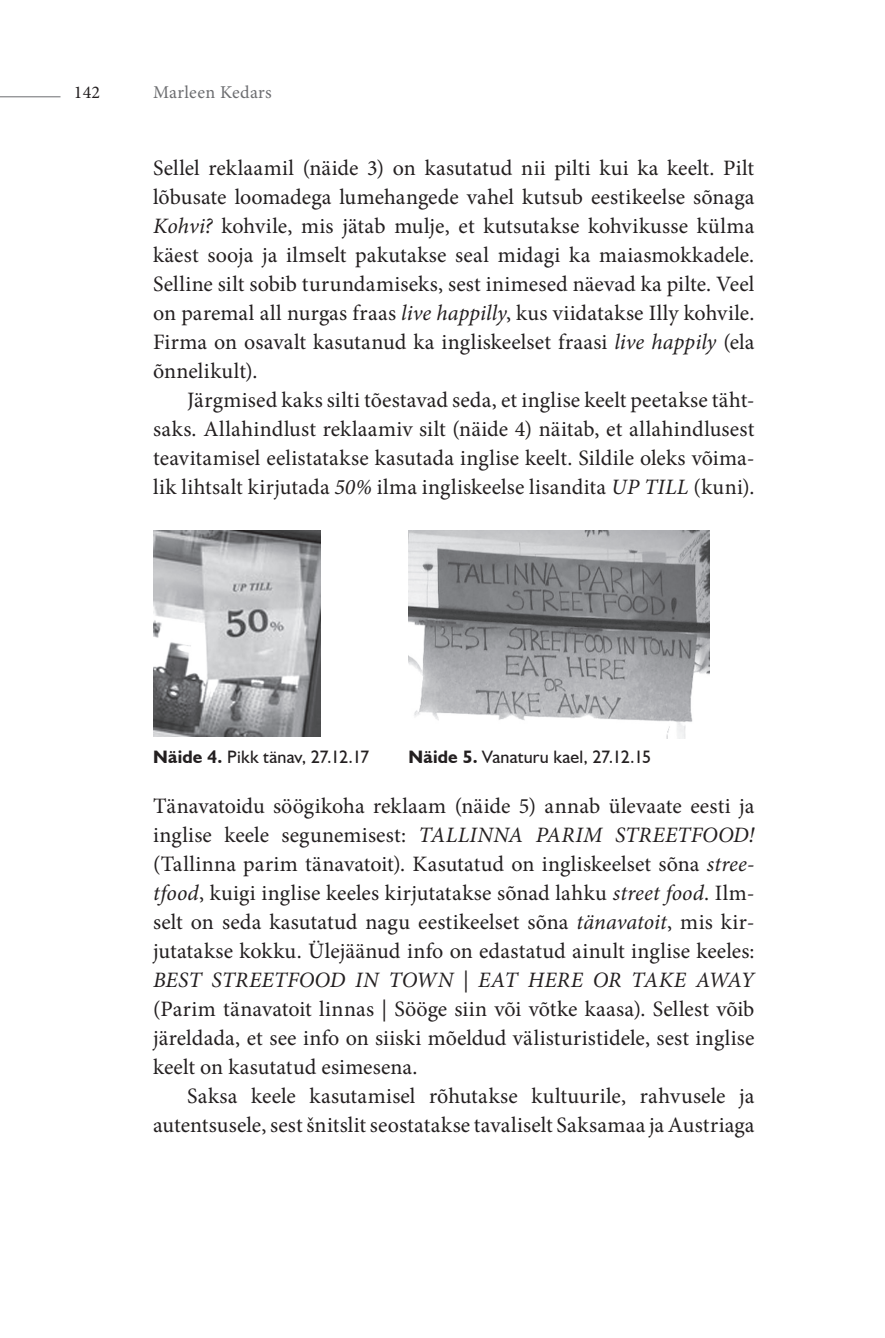
<style>
.page{position:relative;width:885px;height:1338px;background:#fff}
.page>*{position:absolute;margin:0;border:0;box-sizing:border-box;transform-origin:0 0}
.t1{font:22px/29px "Minion Pro";letter-spacing:.01em;color:#231f20;text-align:justify}
.t2{font:italic 22px "Minion Pro";color:#231f20}
.t3{font:18px "Humanist 521 BT";letter-spacing:.01em;color:#231f20}
.t4{font:18px "Minion Pro";letter-spacing:.015em;color:#6c6d70}
.t5{font:18px "Minion Pro";color:#231f20}
.s1{font-style:italic}
.s2{font-weight:700}
</style>
<div class="page">
<hr style="left:0;top:96px;width:60px;height:1px;background:#6c6d70">
<img style="left:153px;top:531px;width:167px;height:205px">
<img style="left:408px;top:531px;width:301px;height:207px">
<p class="t5" style="left:74px;top:80px;width:28px">142</p>
<p class="t4" style="left:153px;top:80px;width:120px">Marleen Kedars</p>
<p class="t1" style="left:153px;top:153px;width:602px">Sellel reklaamil (näide 3) on kasutatud nii pilti kui ka keelt. Pilt lõbusate loomadega lumehangede vahel kutsub eestikeelse sõnaga <span class="s1">Kohvi?</span> kohvile, mis jätab mulje, et kutsutakse kohvikusse külma käest sooja ja ilmselt pakutakse seal midagi ka maiasmokkadele.<br>Selline silt sobib turundamiseks, sest inimesed näevad ka pilte. Veel on paremal all nurgas fraas <span class="s1">live happilly</span>, kus viidatakse Illy kohvile.<br>Firma on osavalt kasutanud ka ingliskeelset fraasi <span class="s1">live happily</span> (ela õnnelikult).</p>
<p class="t1" style="left:153px;top:385px;width:602px;text-indent:34px">Järgmised kaks silti tõestavad seda, et inglise keelt peetakse täht&shy;saks. Allahindlust reklaamiv silt (näide 4) näitab, et allahindlusest teavitamisel eelistatakse kasutada inglise keelt. Sildile oleks võima&shy;lik lihtsalt kirjutada <span class="s1">50%</span> ilma ingliskeelse lisandita <span class="s1">UP TILL</span> (kuni).</p>
<p class="t3" style="left:153px;top:746px;width:217px"><span class="s2">Näide 4.</span> Pikk tänav, 27.12.17</p>
<p class="t3" style="left:408px;top:746px;width:244px"><span class="s2">Näide 5.</span> Vanaturu kael, 27.12.15</p>
<p class="t1" style="left:153px;top:792px;width:602px">Tänavatoidu söögikoha reklaam (näide 5) annab ülevaate eesti ja inglise keele segunemisest: <span class="s1">TALLINNA PARIM STREETFOOD! </span>(Tallinna parim tänavatoit). Kasutatud on ingliskeelset sõna <span class="s1">stree&shy;tfood</span>, kuigi inglise keeles kirjutatakse sõnad lahku <span class="s1">street food</span>. Ilm&shy;selt on seda kasutatud nagu eestikeelset sõna <span class="s1">tänavatoit</span>, mis kir&shy;jutatakse kokku. Ülejäänud info on edastatud ainult inglise keeles:</p>
<p class="t2" style="left:153px;top:965px;width:602px">BEST STREETFOOD IN TOWN | EAT HERE OR TAKE AWAY</p>
<p class="t1" style="left:153px;top:995px;width:602px">(Parim tänavatoit linnas | Sööge siin või võtke kaasa). Sellest võib järeldada, et see info on siiski mõeldud välisturistidele, sest inglise keelt on kasutatud esimesena.</p>
<p class="t1" style="left:153px;top:1082px;width:602px;text-align:right">Saksa keele kasutamisel rõhutakse kultuurile, rahvusele ja autentsusele, sest šnitslit seostatakse tavaliselt Saksamaa ja Austriaga</p>
</div>
